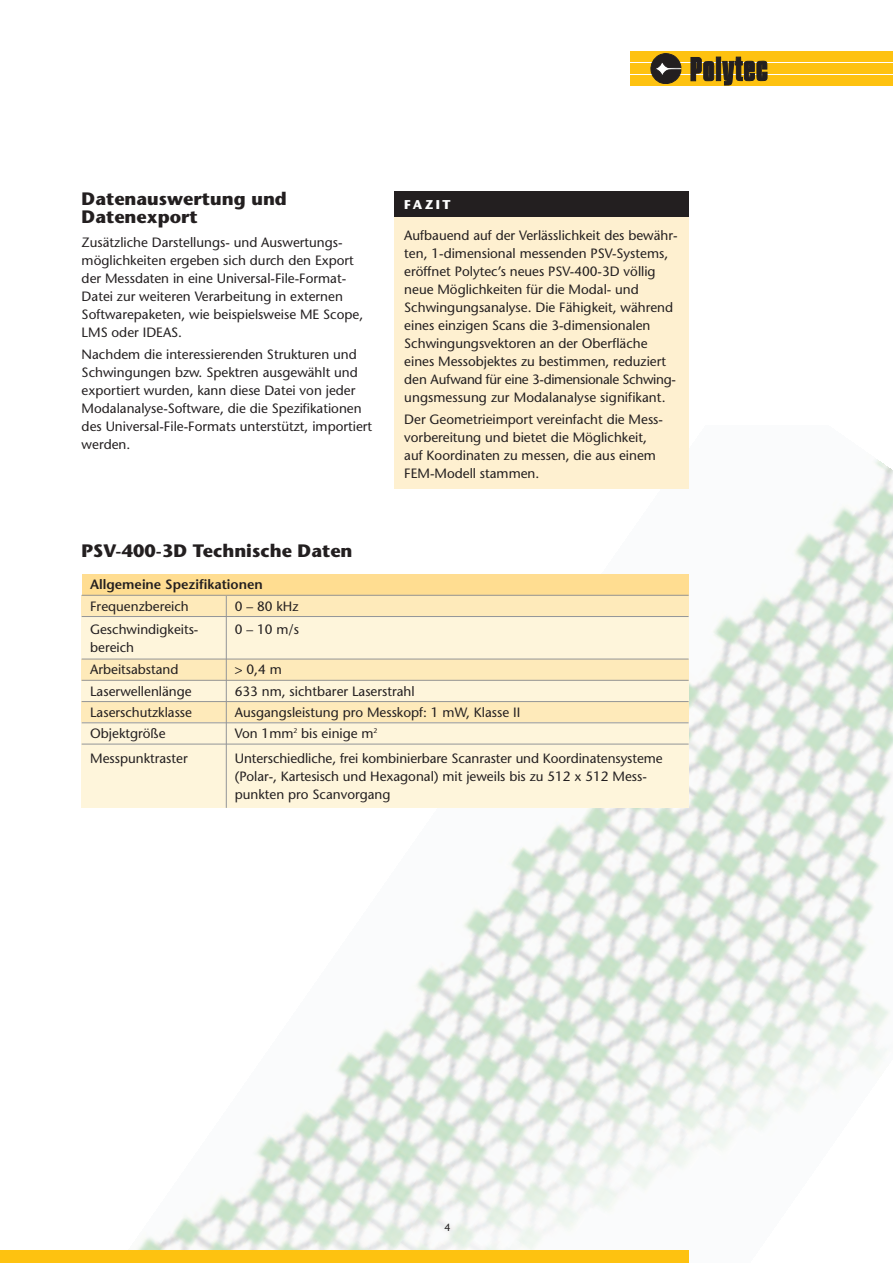
<style>
.page{position:relative;width:893px;height:1263px;background:#fff}
.page>*{position:absolute;margin:0;border:0;box-sizing:border-box;transform-origin:0 0}
.t1{font:700 18px/18px "Stone Sans";color:#231f20}
.t2{font:13.5px/18px "Stone Sans";color:#231f20}
.t3{font:600 13.5px "Stone Sans";color:#231f20}
.t4{font:700 12.75px "Stone Sans";letter-spacing:.19em;color:#fff}
.t5{font:10.5px "Stone Sans";color:#231f20}
</style>
<div class="page">
<img style="left:137px;top:425px;width:755px;height:838px">
<svg style="left:630px;top:62px;width:262px;height:14px"></svg>
<div style="left:630px;top:52px;width:262px;height:10px;background:#fec210"></div>
<div style="left:630px;top:64px;width:262px;height:10px;background:#fec210"></div>
<div style="left:630px;top:76px;width:262px;height:10px;background:#fec210"></div>
<svg style="left:691px;top:57px;width:76px;height:28px"></svg>
<svg style="left:650px;top:53px;width:31px;height:31px"></svg>
<div style="left:0;top:1250px;width:688px;height:13px;background:#fec210"></div>
<div style="left:82px;top:595px;width:144px;height:22px;background:#feeaba"></div>
<div style="left:226px;top:595px;width:462px;height:22px;background:#feeaba"></div>
<div style="left:82px;top:617px;width:144px;height:42px;background:#fef5db"></div>
<div style="left:226px;top:617px;width:462px;height:42px;background:#fef5db"></div>
<div style="left:82px;top:680px;width:144px;height:22px;background:#fef5db"></div>
<div style="left:226px;top:680px;width:462px;height:22px;background:#fef5db"></div>
<div style="left:82px;top:659px;width:144px;height:21px;background:#feeaba"></div>
<div style="left:226px;top:659px;width:462px;height:21px;background:#feeaba"></div>
<div style="left:82px;top:702px;width:144px;height:21px;background:#feeaba"></div>
<div style="left:82px;top:723px;width:144px;height:21px;background:#fef5db"></div>
<div style="left:82px;top:744px;width:144px;height:64px;background:#fef5db"></div>
<div style="left:226px;top:702px;width:462px;height:21px;background:#feeaba"></div>
<div style="left:226px;top:723px;width:462px;height:21px;background:#fef5db"></div>
<div style="left:226px;top:744px;width:462px;height:64px;background:#fef5db"></div>
<hr style="left:226px;top:595px;width:1px;height:213px;background:#939598">
<hr style="left:82px;top:616px;width:606px;height:1px;background:#939598">
<hr style="left:82px;top:659px;width:606px;height:1px;background:#939598">
<hr style="left:82px;top:680px;width:606px;height:1px;background:#939598">
<hr style="left:82px;top:701px;width:606px;height:1px;background:#939598">
<hr style="left:82px;top:722px;width:606px;height:1px;background:#939598">
<hr style="left:82px;top:744px;width:606px;height:1px;background:#939598">
<div style="left:82px;top:574px;width:606px;height:21px;background:#ffdd91"></div>
<hr style="left:82px;top:595px;width:606px;height:1px;background:#939598">
<div style="left:393px;top:191px;width:295px;height:298px;background:#fef0d0"></div>
<div style="left:393px;top:191px;width:295px;height:26px;background:#231f20"></div>
<h1 class="t1" style="left:82px;top:191px;width:207px">Datenauswertung und<br>Datenexport</h1>
<p class="t2" style="left:82px;top:235px;width:283px">Zusätzliche Darstellungs- und Auswertungs&shy;möglichkeiten ergeben sich durch den Export der Messdaten in eine Universal-File-Format-Datei zur weiteren Verarbeitung in externen Softwarepaketen, wie beispielsweise ME Scope, LMS oder IDEAS.</p>
<p class="t2" style="left:82px;top:347px;width:292px">Nachdem die interessierenden Strukturen und Schwingungen bzw. Spektren ausgewählt und exportiert wurden, kann diese Datei von jeder Modalanalyse-Software, die die Spezifikationen des Universal-File-Formats unterstützt, importiert werden.</p>
<h1 class="t1" style="left:82px;top:544px;width:272px">PSV-400-3D Technische Daten</h1>
<p class="t3" style="left:90px;top:579px;width:174px">Allgemeine Spezifikationen</p>
<p class="t4" style="left:404px;top:200px;width:48px">FAZIT</p>
<p class="t2" style="left:404px;top:227px;width:275px">Aufbauend auf der Verlässlichkeit des bewähr&shy;ten, 1-dimensional messenden PSV-Systems, eröffnet Polytec’s neues PSV-400-3D völlig neue Möglichkeiten für die Modal- und Schwingungsanalyse. Die Fähigkeit, während eines einzigen Scans die 3-dimensionalen Schwingungsvektoren an der Oberfläche eines Messobjektes zu bestimmen, reduziert den Aufwand für eine 3-dimensionale Schwing&shy;ungsmessung zur Modalanalyse signifikant.</p>
<p class="t2" style="left:404px;top:412px;width:260px">Der Geometrieimport vereinfacht die Mess&shy;vorbereitung und bietet die Möglichkeit, auf Koordinaten zu messen, die aus einem FEM-Modell stammen.</p>
<p class="t2" style="left:90px;top:598px;width:100px">Frequenzbereich</p>
<p class="t2" style="left:235px;top:598px;width:65px">0 – 80 kHz</p>
<p class="t2" style="left:90px;top:621px;width:110px">Geschwindigkeits&shy;bereich</p>
<p class="t2" style="left:235px;top:621px;width:66px">0 – 10 m/s</p>
<p class="t2" style="left:90px;top:683px;width:103px">Laserwellenlänge</p>
<p class="t2" style="left:235px;top:683px;width:181px">633 nm, sichtbarer Laserstrahl</p>
<p class="t2" style="left:90px;top:662px;width:90px">Arbeitsabstand</p>
<p class="t2" style="left:235px;top:662px;width:48px">&gt; 0,4 m</p>
<p class="t2" style="left:90px;top:703px;width:103px;line-height:21.3px">Laserschutzklasse<br>Objektgröße</p>
<p class="t2" style="left:90px;top:750px;width:99px">Messpunktraster</p>
<p class="t2" style="left:235px;top:703px;width:287px;line-height:21.3px">Ausgangsleistung pro Messkopf: 1 mW, Klasse II<br>Von 1mm<sup>2</sup> bis einige m<sup>2</sup></p>
<p class="t2" style="left:235px;top:750px;width:429px">Unterschiedliche, frei kombinierbare Scanraster und Koordinatensysteme (Polar-, Kartesisch und Hexagonal) mit jeweils bis zu 512 x 512 Mess&shy;punkten pro Scanvorgang</p>
<p class="t5" style="left:444px;top:1224px;width:8px">4</p>
</div>
